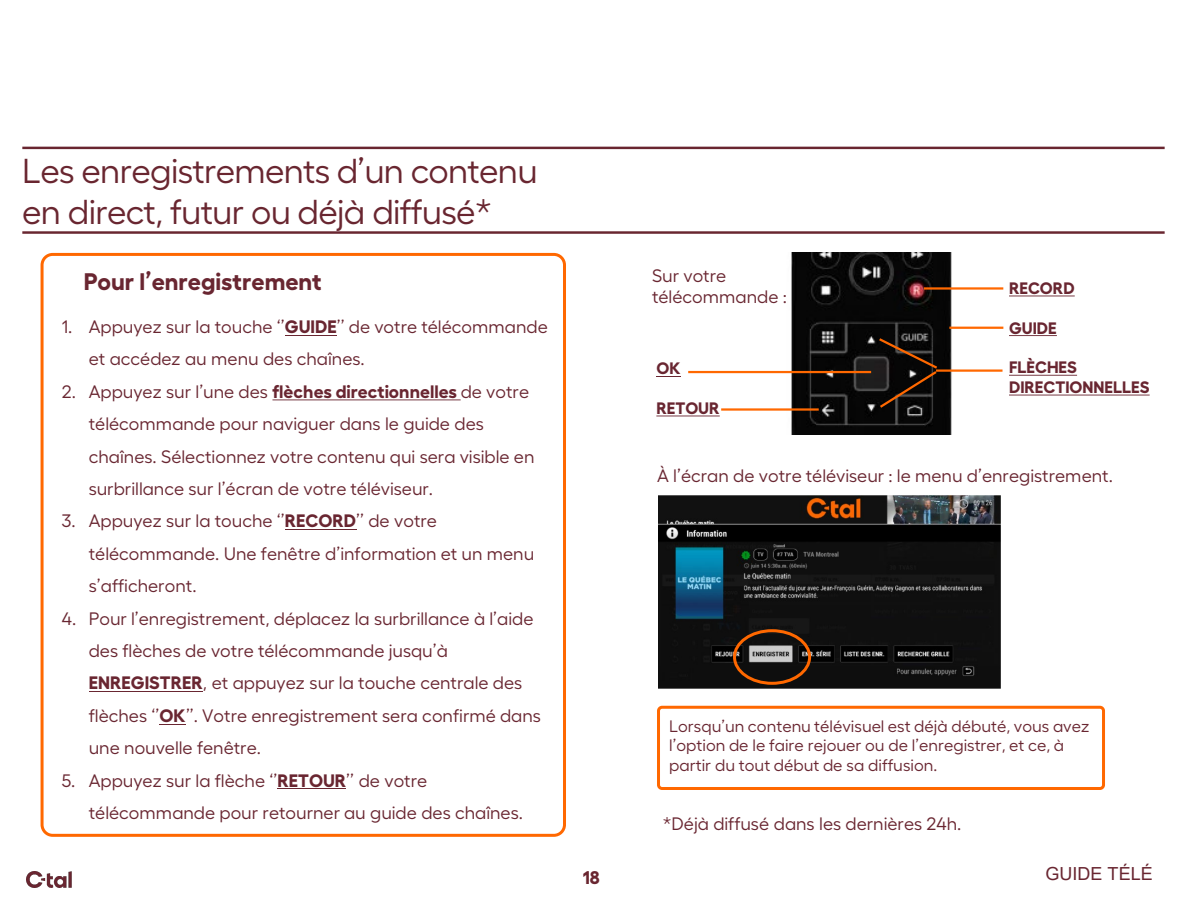
<style>
.page{position:relative;width:1187px;height:919px;background:#fff}
.page>*{position:absolute;margin:0;border:0;box-sizing:border-box;transform-origin:0 0}
.t1{font:34.5px/41.4px "Fellix";letter-spacing:-.02em;color:#692630}
.t2{font:700 24px "Fellix";color:#692631}
.t3{font:700 18.3px "Fellix";color:#692630}
.t4{font:18px/32.4px "Fellix";color:#692631}
.t5{font:18px "Arial";color:#692631}
.t6{font:16.5px/19.8px "Fellix";letter-spacing:.005em;color:#692631}
.t7{font:700 16.5px "Fellix";color:#692631}
.s1{font-weight:700}
</style>
<div class="page">
<img style="left:777px;top:252px;width:183px;height:182px">
<img style="left:658px;top:495px;width:342px;height:193px">
<hr style="left:285px;top:334px;width:52px;height:1px;background:#692631">
<svg style="left:272px;top:399px;width:188px;height:1px"></svg>
<hr style="left:285px;top:529px;width:71px;height:1px;background:#692631">
<hr style="left:89px;top:691px;width:114px;height:1px;background:#692631">
<hr style="left:277px;top:788px;width:69px;height:1px;background:#692631">
<hr style="left:22px;top:147px;width:1142px;height:2px;background:#692630">
<hr style="left:22px;top:231px;width:1142px;height:3px;background:#692630">
<img style="left:26px;top:871px;width:45px;height:16px">
<div style="left:41px;top:253px;width:525px;height:583px;border:3px solid #ff6800;border-radius:11px"></div>
<div style="left:733px;top:629px;width:78px;height:55px;border:3px solid #ff6800;border-radius:50%"></div>
<hr style="left:949px;top:326px;width:54px;height:3px;background:#ff6800">
<svg style="left:1009px;top:295px;width:65px;height:1px"></svg>
<svg style="left:1009px;top:335px;width:47px;height:1px"></svg>
<svg style="left:1009px;top:375px;width:68px;height:1px"></svg>
<svg style="left:1009px;top:394px;width:140px;height:1px"></svg>
<hr style="left:688px;top:371px;width:183px;height:2px;background:#ff6800">
<hr style="left:721px;top:408px;width:97px;height:2px;background:#ff6800">
<svg style="left:656px;top:376px;width:24px;height:1px"></svg>
<svg style="left:656px;top:415px;width:63px;height:1px"></svg>
<hr style="left:923px;top:287px;width:80px;height:2px;background:#ff6800">
<svg style="left:876px;top:336px;width:63px;height:74px;background:#221912"></svg>
<hr style="left:936px;top:369px;width:66px;height:2px;background:#ff6800">
<div style="left:657px;top:705px;width:447px;height:84px;border:3px solid #ff6800;border-radius:4px"></div>
<h2 class="t1" style="left:22px;top:146px;width:517px">Les enregistrements d’un contenu en direct, futur ou déjà diffusé*</h2>
<p class="t2" style="left:84px;top:262px;width:239px">Pour l’enregistrement</p>
<p class="t4" style="left:652px;top:257px;width:76px">Sur votre</p>
<p class="t7" style="left:1008px;top:275px;width:67px">RECORD</p>
<p class="t7" style="left:1008px;top:314px;width:49px">GUIDE</p>
<p class="t7" style="left:1008px;top:354px;width:69px">FLÈCHES</p>
<p class="t7" style="left:1008px;top:374px;width:142px">DIRECTIONNELLES</p>
<p class="t4" style="left:652px;top:279px;width:136px">télécommande :</p>
<p class="t4" style="left:89px;top:308px;width:460px;text-indent:-27px">1. Appuyez sur la touche ‘’<span class="s1">GUIDE</span>’’ de votre télécommande et accédez au menu des chaînes.</p>
<p class="t4" style="left:89px;top:373px;width:447px;text-indent:-27px">2. Appuyez sur l’une des <span class="s1">flèches directionnelles</span> de votre télécommande pour naviguer dans le guide des chaînes. Sélectionnez votre contenu qui sera visible en surbrillance sur l’écran de votre téléviseur.</p>
<p class="t4" style="left:89px;top:503px;width:447px;text-indent:-27px">3. Appuyez sur la touche ‘’<span class="s1">RECORD</span>’’ de votre télécommande. Une fenêtre d’information et un menu s’afficheront.</p>
<p class="t4" style="left:89px;top:600px;width:454px;text-indent:-27px">4. Pour l’enregistrement, déplacez la surbrillance à l’aide des flèches de votre télécommande jusqu’à <span class="s1">ENREGISTRER</span>, et appuyez sur la touche centrale des flèches ‘’<span class="s1">OK</span>’’. Votre enregistrement sera confirmé dans une nouvelle fenêtre.</p>
<p class="t4" style="left:89px;top:762px;width:436px;text-indent:-27px">5. Appuyez sur la flèche ‘’<span class="s1">RETOUR</span>’’ de votre télécommande pour retourner au guide des chaînes.</p>
<p class="t7" style="left:656px;top:355px;width:26px">OK</p>
<p class="t7" style="left:656px;top:395px;width:65px">RETOUR</p>
<p class="t4" style="left:657px;top:457px;width:457px">À l’écran de votre téléviseur : le menu d’enregistrement.</p>
<p class="t6" style="left:669px;top:714px;width:421px">Lorsqu’un contenu télévisuel est déjà débuté, vous avez l’option de le faire rejouer ou de l’enregistrer, et ce, à partir du tout début de sa diffusion.</p>
<p class="t4" style="left:662px;top:806px;width:300px">*Déjà diffusé dans les dernières 24h.</p>
<p class="t3" style="left:582px;top:862px;width:18px">18</p>
<p class="t5" style="left:1045px;top:861px;width:109px">GUIDE TÉLÉ</p>
</div>
